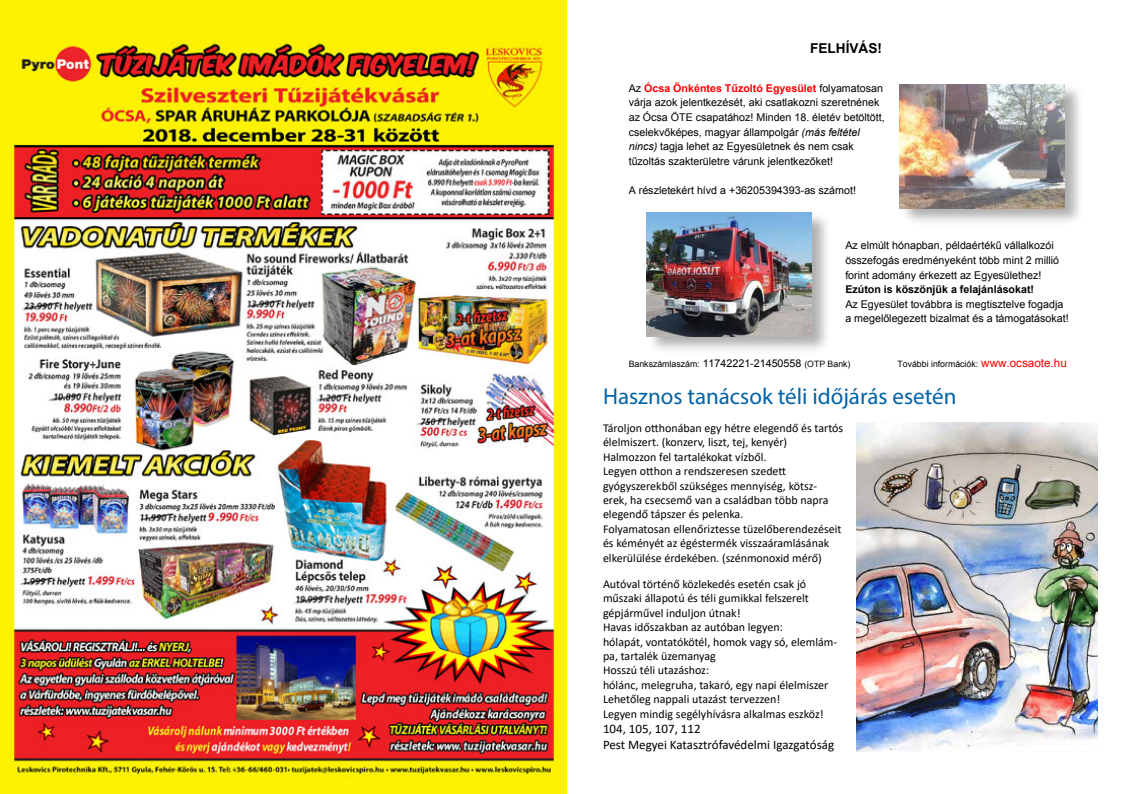
<style>
.page{position:relative;width:1134px;height:794px;background:#fff}
.page>*{position:absolute;margin:0;border:0;box-sizing:border-box;transform-origin:0 0}
.t1{font:23px "Myriad Pro";color:#0063a9}
.t2{font:700 13.6px "Arial";color:#000}
.t3{font:13px/15.6px "Calibri";color:#000}
.t4{font:12px/14.4px "Calibri";color:#000}
.t5{font:10.7px/14.6px "Arial";color:#000}
.t6{font:700 10.7px "Arial";color:#000}
.t7{font:8.8px "Arial";color:#000}
.s1{font-weight:700;color:#f00}
.s2{font-style:italic}
.s3{font-size:10.7px}
.s4{font-size:11.7px;color:#f00}
</style>
<div class="page">
<img style="left:899px;top:84px;width:181px;height:138px">
<img style="left:900px;top:85px;width:165px;height:123px">
<img style="left:646px;top:212px;width:181px;height:138px">
<img style="left:647px;top:212px;width:165px;height:124px">
<img style="left:0;top:0;width:567px;height:794px">
<img style="left:856px;top:422px;width:242px;height:329px">
<p class="t2" style="left:810px;top:39px;width:73px">FELHÍVÁS!</p>
<p class="t5" style="left:629px;top:81px;width:258px">Az <span class="s1">Ócsa Önkéntes Tűzoltó Egyesület</span> folyamatosan várja azok jelentkezését, aki csatlakozni szeretnének az Ócsa ÖTE csapatához! Minden 18. életév betöltött, cselekvőképes, magyar állampolgár <span class="s2">(más feltétel nincs)</span> tagja lehet az Egyesületnek és nem csak tűzoltás szakterületre várunk jelentkezőket!</p>
<p class="t5" style="left:629px;top:183px;width:229px">A részletekért hívd a +36205394393-as számot!</p>
<p class="t5" style="left:845px;top:238px;width:215px">Az elmúlt hónapban, példaértékű vállalkozói összefogás eredményeként több mint 2 millió forint adomány érkezett az Egyesülethez!</p>
<p class="t6" style="left:845px;top:282px;width:190px">Ezúton is köszönjük a felajánlásokat!</p>
<p class="t5" style="left:845px;top:297px;width:225px">Az Egyesület továbbra is megtisztelve fogadja a megelőlegezett bizalmat és a támogatásokat!</p>
<p class="t7" style="left:629px;top:358px;width:223px">Bankszámlaszám: <span class="s3">11742221-21450558</span> (OTP Bank)</p>
<p class="t7" style="left:897px;top:358px;width:171px">További információk: <span class="s4">www.ocsaote.hu</span></p>
<h1 class="t1" style="left:603px;top:382px;width:355px">Hasznos tanácsok téli időjárás esetén</h1>
<p class="t4" style="left:603px;top:420px;width:242px">Tároljon otthonában egy hétre elegendő és tartós élelmiszert. (konzerv, liszt, tej, kenyér)<br>Halmozzon fel tartalékokat vízből.<br>Legyen otthon a rendszeresen szedett gyógyszerekből szükséges mennyiség, kötsz&shy;erek, ha csecsemő van a családban több napra elegendő tápszer és pelenka.<br>Folyamatosan ellenőriztesse tüzelőberendezéseit és kéményét az égéstermék visszaáramlásának elkerülülése érdekében. (szénmonoxid mérő)</p>
<p class="t4" style="left:603px;top:576px;width:236px">Autóval történő közlekedés esetén csak jó műszaki állapotú és téli gumikkal felszerelt gépjárművel induljon útnak!<br>Havas időszakban az autóban legyen:<br>hólapát, vontatókötél, homok vagy só, elemlám&shy;pa, tartalék üzemanyag<br>Hosszú téli utazáshoz:<br>hólánc, melegruha, takaró, egy napi élelmiszer Lehetőleg nappali utazást tervezzen!<br>Legyen mindig segélyhívásra alkalmas eszköz!</p>
<p class="t3" style="left:603px;top:721px;width:233px">104, 105, 107, 112<br>Pest Megyei Katasztrófavédelmi Igazgatóság</p>
</div>
